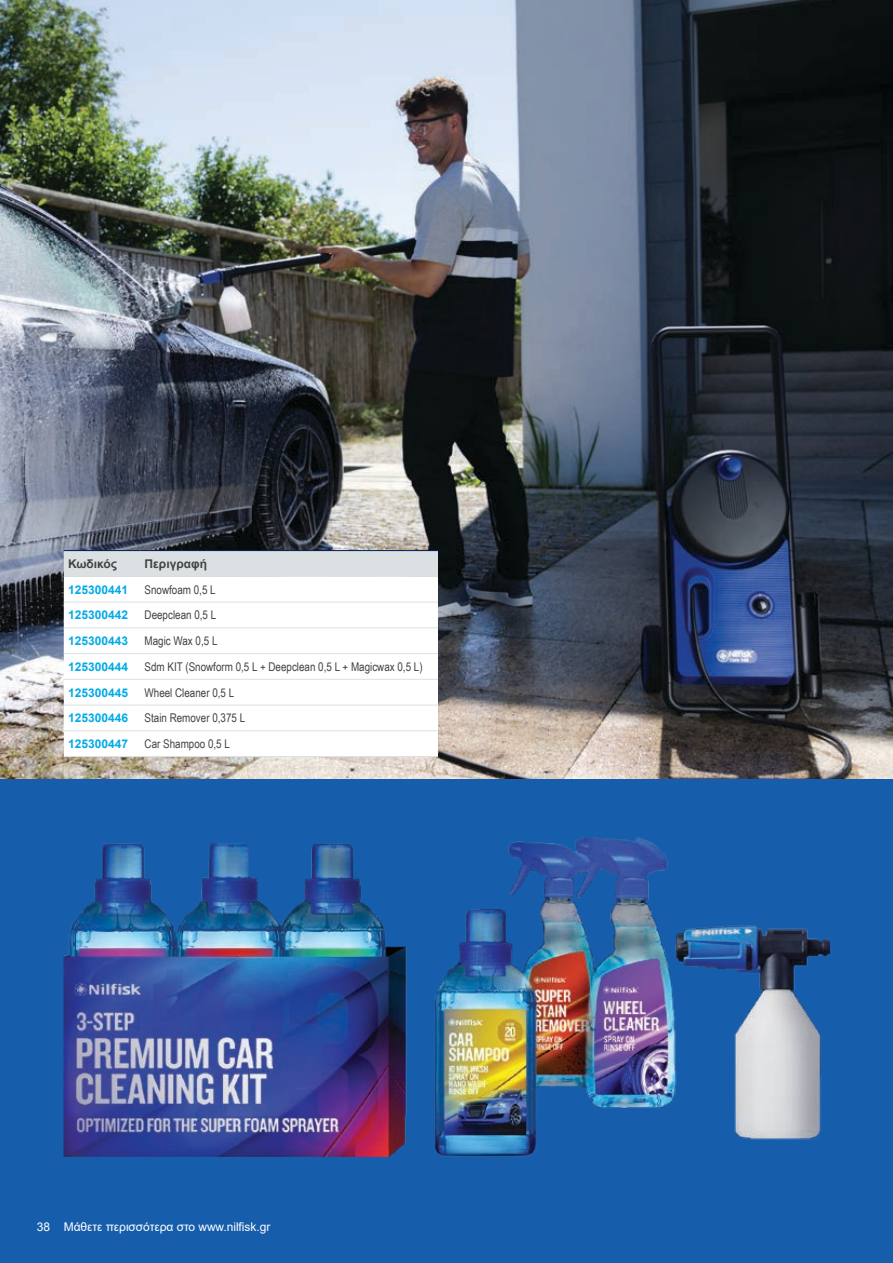
<style>
.page{position:relative;width:893px;height:1263px;background:#fff}
.page>*{position:absolute;margin:0;border:0;box-sizing:border-box;transform-origin:0 0}
.t1{font:12px "Arial Narrow";color:#414142}
.t2{font:700 12px "Arial";color:#00aae7}
.t3{font:12px "Arial";letter-spacing:-.005em;color:#fff}
.t4{font:700 12px "Arial";color:#414142}
</style>
<div class="page">
<div style="left:0;top:778px;width:893px;height:485px;background:#165dac"></div>
<img style="left:64px;top:842px;width:343px;height:314px">
<img style="left:434px;top:837px;width:395px;height:320px">
<img style="left:0;top:0;width:893px;height:778px">
<div style="left:64px;top:551px;width:374px;height:25px;background:#dbe1e2"></div>
<svg style="left:64px;top:577px;width:374px;height:179px"></svg>
<hr style="left:64px;top:602px;width:76px;height:1px;background:#dbe1e2">
<hr style="left:140px;top:602px;width:298px;height:1px;background:#dbe1e2">
<hr style="left:64px;top:627px;width:76px;height:1px;background:#dbe1e2">
<hr style="left:140px;top:627px;width:298px;height:1px;background:#dbe1e2">
<hr style="left:64px;top:653px;width:76px;height:1px;background:#dbe1e2">
<hr style="left:140px;top:653px;width:298px;height:1px;background:#dbe1e2">
<hr style="left:64px;top:679px;width:76px;height:1px;background:#dbe1e2">
<hr style="left:140px;top:679px;width:298px;height:1px;background:#dbe1e2">
<hr style="left:64px;top:705px;width:76px;height:1px;background:#dbe1e2">
<hr style="left:140px;top:705px;width:298px;height:1px;background:#dbe1e2">
<hr style="left:64px;top:730px;width:76px;height:1px;background:#dbe1e2">
<hr style="left:140px;top:730px;width:298px;height:1px;background:#dbe1e2">
<hr style="left:64px;top:756px;width:76px;height:1px;background:#dbe1e2">
<hr style="left:140px;top:756px;width:298px;height:1px;background:#dbe1e2">
<hr style="left:64px;top:576px;width:76px;height:1px;background:#dbe1e2">
<hr style="left:140px;top:576px;width:298px;height:1px;background:#dbe1e2">
<hr style="left:64px;top:550px;width:76px;height:1px;background:#001b54">
<hr style="left:140px;top:550px;width:298px;height:1px;background:#001b54">
<p class="t4" style="left:68px;top:555px;width:51px">Κωδικός</p>
<p class="t4" style="left:145px;top:555px;width:64px">Περιγραφή</p>
<p class="t2" style="left:68px;top:581px;width:62px">125300441</p>
<p class="t1" style="left:145px;top:580px;width:73px">Snowfoam 0,5 L</p>
<p class="t2" style="left:68px;top:607px;width:62px">125300442</p>
<p class="t1" style="left:145px;top:606px;width:73px">Deepclean 0,5 L</p>
<p class="t2" style="left:68px;top:632px;width:62px">125300443</p>
<p class="t1" style="left:145px;top:632px;width:74px">Magic Wax 0,5 L</p>
<p class="t2" style="left:68px;top:658px;width:62px">125300444</p>
<p class="t1" style="left:145px;top:658px;width:280px">Sdm KIT (Snowform 0,5 L + Deepclean 0,5 L + Magicwax 0,5 L)</p>
<p class="t2" style="left:68px;top:684px;width:62px">125300445</p>
<p class="t1" style="left:145px;top:683px;width:91px">Wheel Cleaner 0,5 L</p>
<p class="t2" style="left:68px;top:710px;width:62px">125300446</p>
<p class="t1" style="left:145px;top:709px;width:102px">Stain Remover 0,375 L</p>
<p class="t2" style="left:68px;top:735px;width:62px">125300447</p>
<p class="t1" style="left:145px;top:735px;width:87px">Car Shampoo 0,5 L</p>
<p class="t3" style="left:37px;top:1218px;width:235px">38 Μάθετε περισσότερα στο www.nilfisk.gr</p>
</div>
